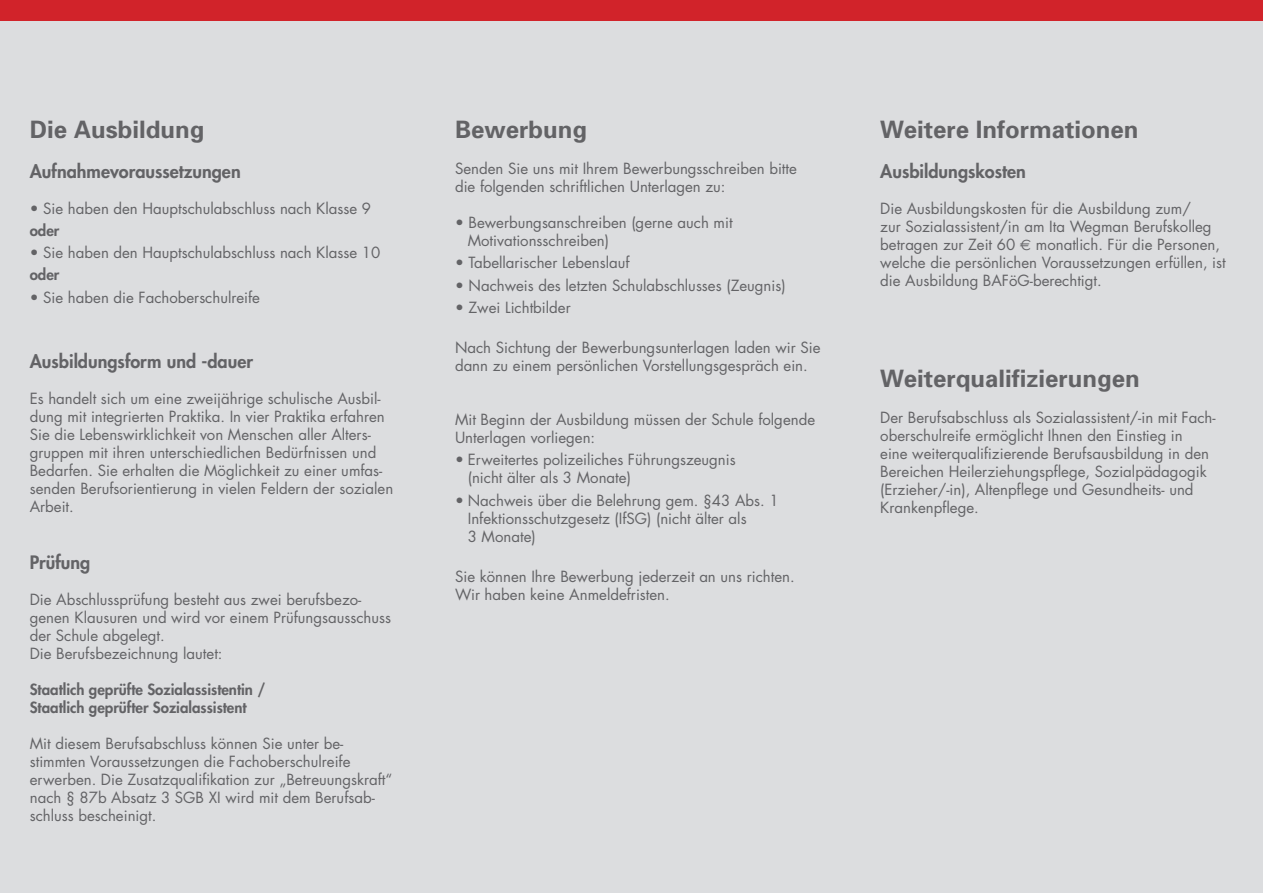
<style>
.page{position:relative;width:1263px;height:893px;background:#dcdddf}
.page>*{position:absolute;margin:0;border:0;box-sizing:border-box;transform-origin:0 0}
.t1{font:700 24px "Univers";color:#636366}
.t2{font:800 18px "Futura";color:#636366}
.t3{font:15px/18px "Futura";color:#636366}
.t4{font:800 15px/18px "Futura";color:#636366}
.s1{font-family:"Euro Sig"}
</style>
<div class="page">
<div style="left:0;top:0;width:1263px;height:21px;background:#d1232a"></div>
<h1 class="t1" style="left:30px;top:115px;width:176px">Die Ausbildung</h1>
<p class="t2" style="left:30px;top:159px;width:212px">Aufnahmevoraussetzungen</p>
<p class="t3" style="left:30px;top:199px;width:343px">• Sie haben den Hauptschulabschluss nach Klasse 9</p>
<p class="t4" style="left:30px;top:221px;width:31px">oder</p>
<p class="t3" style="left:30px;top:243px;width:352px">• Sie haben den Hauptschulabschluss nach Klasse 10</p>
<p class="t4" style="left:30px;top:266px;width:31px">oder</p>
<p class="t3" style="left:30px;top:288px;width:232px">• Sie haben die Fachoberschulreife</p>
<p class="t2" style="left:30px;top:349px;width:225px">Ausbildungsform und -dauer</p>
<p class="t3" style="left:30px;top:389px;width:365px">Es handelt sich um eine zweijährige schulische Ausbil&shy;dung mit integrierten Praktika. In vier Praktika erfahren Sie die Lebenswirklichkeit von Menschen aller Alters&shy;gruppen mit ihren unterschiedlichen Bedürfnissen und Bedarfen. Sie erhalten die Möglichkeit zu einer umfas&shy;senden Berufsorientierung in vielen Feldern der sozialen Arbeit.</p>
<p class="t2" style="left:30px;top:550px;width:62px">Prüfung</p>
<p class="t3" style="left:30px;top:590px;width:363px">Die Abschlussprüfung besteht aus zwei berufsbezo&shy;genen Klausuren und wird vor einem Prüfungsausschuss der Schule abgelegt.<br>Die Berufsbezeichnung lautet:</p>
<p class="t4" style="left:30px;top:680px;width:237px">Staatlich geprüfte Sozialassistentin /<br>Staatlich geprüfter Sozialassistent</p>
<p class="t3" style="left:30px;top:734px;width:364px">Mit diesem Berufsabschluss können Sie unter be&shy;stimmten Voraussetzungen die Fachoberschulreife erwerben. Die Zusatzqualifikation zur „Betreuungskraft“ nach § 87b Absatz 3 SGB XI wird mit dem Berufsab&shy;schluss bescheinigt.</p>
<h1 class="t1" style="left:455px;top:115px;width:134px">Bewerbung</h1>
<p class="t3" style="left:455px;top:159px;width:343px">Senden Sie uns mit Ihrem Bewerbungsschreiben bitte die folgenden schriftlichen Unterlagen zu:</p>
<p class="t3" style="left:468px;top:213px;width:266px;text-indent:-13px">• Bewerbungsanschreiben (gerne auch mit<br>Motivationsschreiben)</p>
<p class="t3" style="left:455px;top:254px;width:176px">• Tabellarischer Lebenslauf</p>
<p class="t3" style="left:455px;top:276px;width:332px">• Nachweis des letzten Schulabschlusses (Zeugnis)</p>
<p class="t3" style="left:455px;top:298px;width:117px">• Zwei Lichtbilder</p>
<p class="t3" style="left:455px;top:338px;width:367px">Nach Sichtung der Bewerbungsunterlagen laden wir Sie dann zu einem persönlichen Vorstellungsgespräch ein.</p>
<p class="t3" style="left:455px;top:410px;width:362px">Mit Beginn der Ausbildung müssen der Schule folgende<br>Unterlagen vorliegen:</p>
<p class="t3" style="left:468px;top:451px;width:270px;text-indent:-13px">• Erweitertes polizeiliches Führungszeugnis (nicht älter als 3 Monate)</p>
<p class="t3" style="left:468px;top:491px;width:312px;text-indent:-13px">• Nachweis über die Belehrung gem. §43 Abs. 1<br>Infektionsschutzgesetz (IfSG) (nicht älter als<br>3 Monate)</p>
<p class="t3" style="left:455px;top:567px;width:341px">Sie können Ihre Bewerbung jederzeit an uns richten.<br>Wir haben keine Anmeldefristen.</p>
<h1 class="t1" style="left:880px;top:115px;width:260px">Weitere Informationen</h1>
<p class="t2" style="left:880px;top:159px;width:147px">Ausbildungskosten</p>
<p class="t3" style="left:880px;top:199px;width:347px">Die Ausbildungskosten für die Ausbildung zum/<br>zur Sozialassistent/in am Ita Wegman Berufskolleg betragen zur Zeit 60 <span class="s1">€</span> monatlich. Für die Personen, welche die persönlichen Voraussetzungen erfüllen, ist die Ausbildung BAFöG-berechtigt.</p>
<h1 class="t1" style="left:880px;top:363px;width:261px">Weiterqualifizierungen</h1>
<p class="t3" style="left:880px;top:408px;width:337px">Der Berufsabschluss als Sozialassistent/-in mit Fach&shy;oberschulreife ermöglicht Ihnen den Einstieg in<br>eine weiterqualifizierende Berufsausbildung in den Bereichen Heilerziehungspflege, Sozialpädagogik (Erzieher/-in), Altenpflege und Gesundheits- und Krankenpflege.</p>
</div>
